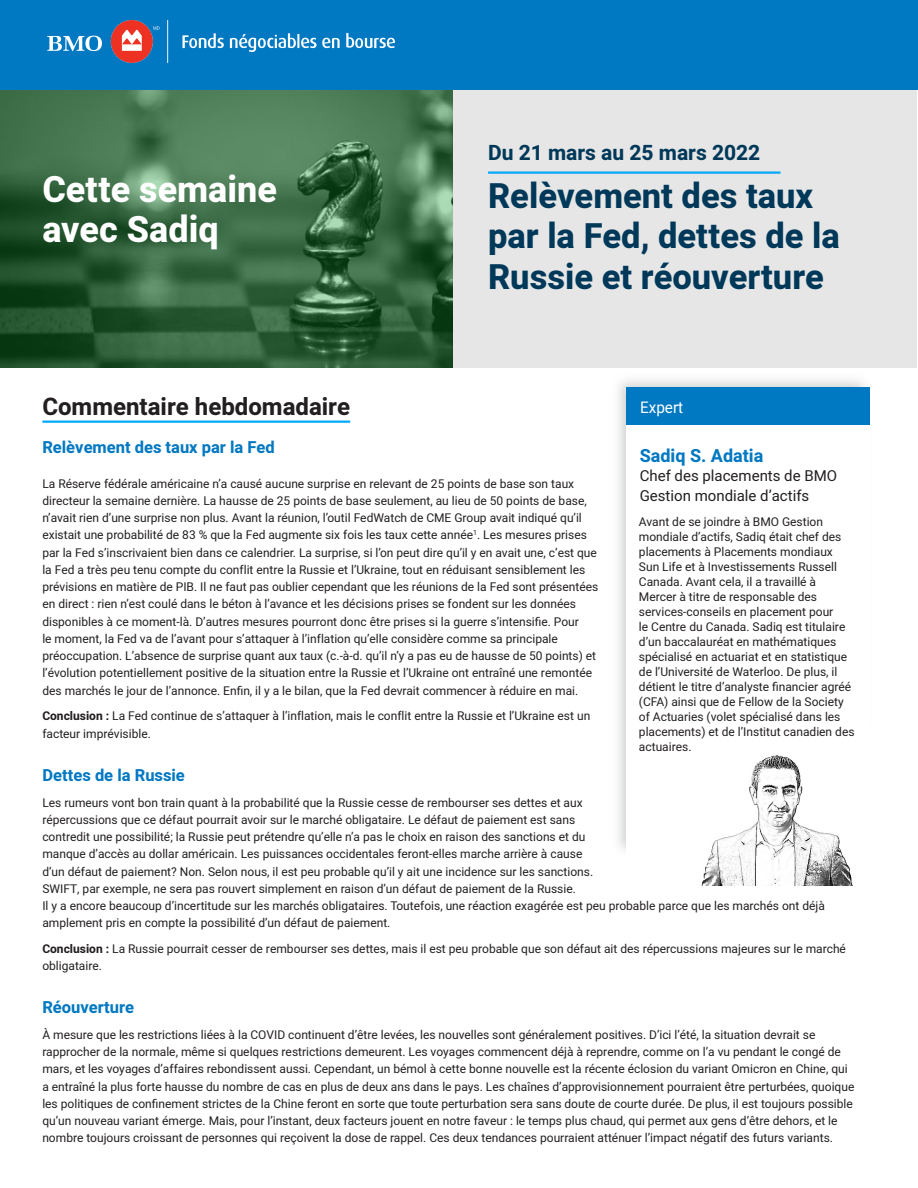
<style>
.page{position:relative;width:918px;height:1188px;background:#fff}
.page>*{position:absolute;margin:0;border:0;box-sizing:border-box;transform-origin:0 0}
.t1{font:800 36px "Heebo";color:#fff}
.t2{font:800 34.5px/40.5px "Heebo";color:#003859}
.Black_subhead{font:700 24px "Heebo";color:#231f20}
.t3{font:700 21px "Heebo";color:#003859}
.t4{font:700 18px "Heebo";color:#0078c2}
.body_copy{font:700 16.5px "Heebo";color:#0078c2}
.blue_subhead{font:700 16.5px "Heebo";color:#0078c2}
.t5{font:15.9px "Heebo";color:#fff;scale:.96 1}
.t6{font:15px/19.5px "Heebo";color:#231f20}
.body_copy-2{font:12px/17.2px "Heebo";color:#231f20}
.blue_subhead-2{font:12px/15px "Heebo";color:#231f20}
.s1{font-weight:700}
</style>
<div class="page">
<img style="left:0;top:90px;width:453px;height:278px">
<div style="left:453px;top:91px;width:464px;height:277px;background:#e6e6e6"></div>
<div style="left:1px;top:0;width:917px;height:90px;background:#0078c2"></div>
<hr style="left:488px;top:171px;width:293px;height:3px;background:#00a8fa">
<img style="left:618px;top:380px;width:252px;height:15px">
<img style="left:869px;top:395px;width:1px;height:30px">
<div style="left:626px;top:388px;width:243px;height:37px;background:#0078c2"></div>
<hr style="left:42px;top:421px;width:308px;height:2px;background:#00a8fa">
<img style="left:701px;top:755px;width:152px;height:131px">
<img style="left:47px;top:20px;width:348px;height:43px">
<p class="t1" style="left:42px;top:164px;width:236px">Cette semaine</p>
<p class="t1" style="left:42px;top:205px;width:178px">avec Sadiq</p>
<p class="t3" style="left:488px;top:138px;width:274px">Du 21 mars au 25 mars 2022</p>
<p class="t2" style="left:488px;top:176px;width:327px">Relèvement des taux</p>
<p class="t2" style="left:488px;top:217px;width:353px">par la Fed, dettes de la<br>Russie et réouverture</p>
<p class="Black_subhead" style="left:42px;top:390px;width:309px">Commentaire hebdomadaire</p>
<p class="blue_subhead" style="left:42px;top:436px;width:234px">Relèvement des taux par la Fed</p>
<p class="blue_subhead-2" style="left:42px;top:475px;width:557px;line-height:17.2px">La Réserve fédérale américaine n’a causé aucune surprise en relevant de 25 points de base son taux directeur la semaine dernière. La hausse de 25 points de base seulement, au lieu de 50 points de base, n’avait rien d’une surprise non plus. Avant la réunion, l’outil FedWatch de CME Group avait indiqué qu’il existait une probabilité de 83 % que la Fed augmente six fois les taux cette année<sup>1</sup>. Les mesures prises par la Fed s’inscrivaient bien dans ce calendrier. La surprise, si l’on peut dire qu’il y en avait une, c’est que la Fed a très peu tenu compte du conflit entre la Russie et l’Ukraine, tout en réduisant sensiblement les prévisions en matière de PIB. Il ne faut pas oublier cependant que les réunions de la Fed sont présentées en direct : rien n’est coulé dans le béton à l’avance et les décisions prises se fondent sur les données disponibles à ce moment-là. D’autres mesures pourront donc être prises si la guerre s’intensifie. Pour<br>le moment, la Fed va de l’avant pour s’attaquer à l’inflation qu’elle considère comme sa principale préoccupation. L’absence de surprise quant aux taux (c.-à-d. qu’il n’y a pas eu de hausse de 50 points) et l’évolution potentiellement positive de la situation entre la Russie et l’Ukraine ont entraîné une remontée des marchés le jour de l’annonce. Enfin, il y a le bilan, que la Fed devrait commencer à réduire en mai.</p>
<p class="body_copy-2" style="left:42px;top:708px;width:549px"><span class="s1">Conclusion :</span> La Fed continue de s’attaquer à l’inflation, mais le conflit entre la Russie et l’Ukraine est un facteur imprévisible.</p>
<p class="body_copy" style="left:42px;top:763px;width:144px">Dettes de la Russie</p>
<p class="body_copy-2" style="left:42px;top:794px;width:784px">Les rumeurs vont bon train quant à la probabilité que la Russie cesse de rembourser ses dettes et aux<br>répercussions que ce défaut pourrait avoir sur le marché obligataire. Le défaut de paiement est sans<br>contredit une possibilité; la Russie peut prétendre qu’elle n’a pas le choix en raison des sanctions et du<br>manque d’accès au dollar américain. Les puissances occidentales feront-elles marche arrière à cause<br>d’un défaut de paiement? Non. Selon nous, il est peu probable qu’il y ait une incidence sur les sanctions.<br>SWIFT, par exemple, ne sera pas rouvert simplement en raison d’un défaut de paiement de la Russie.<br>Il y a encore beaucoup d’incertitude sur les marchés obligataires. Toutefois, une réaction exagérée est peu probable parce que les marchés ont déjà amplement pris en compte la possibilité d’un défaut de paiement.</p>
<p class="body_copy-2" style="left:42px;top:940px;width:805px"><span class="s1">Conclusion :</span> La Russie pourrait cesser de rembourser ses dettes, mais il est peu probable que son défaut ait des répercussions majeures sur le marché obligataire.</p>
<p class="body_copy" style="left:42px;top:996px;width:93px">Réouverture</p>
<p class="body_copy-2" style="left:42px;top:1026px;width:814px">À mesure que les restrictions liées à la COVID continuent d’être levées, les nouvelles sont généralement positives. D’ici l’été, la situation devrait se rapprocher de la normale, même si quelques restrictions demeurent. Les voyages commencent déjà à reprendre, comme on l’a vu pendant le congé de mars, et les voyages d’affaires rebondissent aussi. Cependant, un bémol à cette bonne nouvelle est la récente éclosion du variant Omicron en Chine, qui a entraîné la plus forte hausse du nombre de cas en plus de deux ans dans le pays. Les chaînes d’approvisionnement pourraient être perturbées, quoique les politiques de confinement strictes de la Chine feront en sorte que toute perturbation sera sans doute de courte durée. De plus, il est toujours possible qu’un nouveau variant émerge. Mais, pour l’instant, deux facteurs jouent en notre faveur : le temps plus chaud, qui permet aux gens d’être dehors, et le nombre toujours croissant de personnes qui reçoivent la dose de rappel. Ces deux tendances pourraient atténuer l’impact négatif des futurs variants.</p>
<h3 class="t5" style="left:640px;top:396px;width:46px">Expert</h3>
<p class="t4" style="left:640px;top:443px;width:125px">Sadiq S. Adatia</p>
<p class="t6" style="left:640px;top:466px;width:199px">Chef des placements de BMO<br>Gestion mondiale d’actifs</p>
<p class="blue_subhead-2" style="left:639px;top:514px;width:217px">Avant de se joindre à BMO Gestion mondiale d’actifs, Sadiq était chef des placements à Placements mondiaux Sun Life et à Investissements Russell Canada. Avant cela, il a travaillé à Mercer à titre de responsable des services-conseils en placement pour<br>le Centre du Canada. Sadiq est titulaire d’un baccalauréat en mathématiques spécialisé en actuariat et en statistique de l’Université de Waterloo. De plus, il détient le titre d’analyste financier agréé (CFA) ainsi que de Fellow de la Society of Actuaries (volet spécialisé dans les placements) et de l’Institut canadien des actuaires.</p>
</div>
